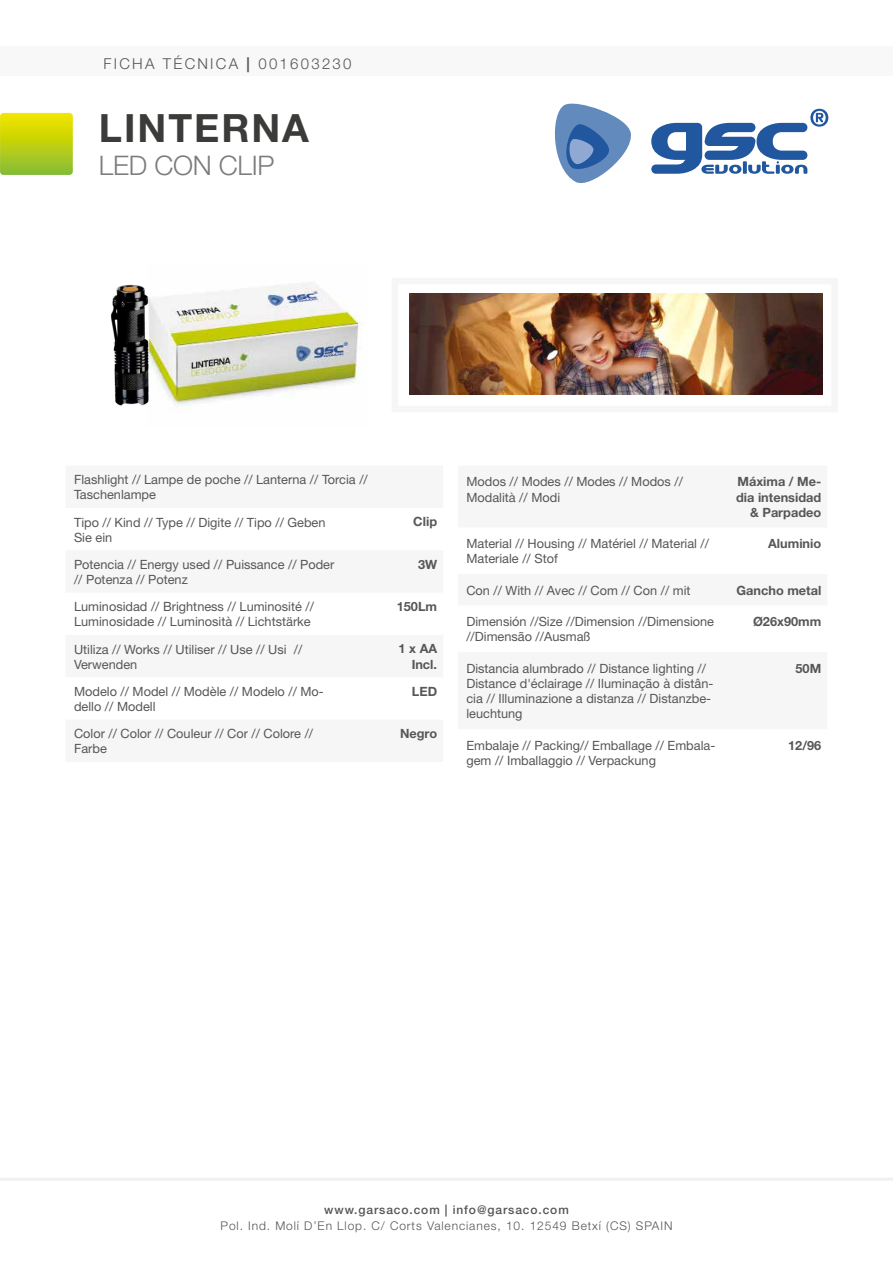
<style>
.page{position:relative;width:893px;height:1263px;background:#fff}
.page>*{position:absolute;margin:0;border:0;box-sizing:border-box;transform-origin:0 0}
.t1{font:700 39px "Helvetica Neue";letter-spacing:.05em;color:#3b3b3a}
.t2{font:300 27px "Helvetica Neue";letter-spacing:-.01em;color:#7c7c7b}
.t3{font:300 15px "Helvetica Neue";letter-spacing:.15em;color:#565555}
.t4{font:12.75px/15.3px "Helvetica Neue";color:#575756}
.t5{font:700 12.75px/15.3px "Helvetica Neue";color:#575756;text-align:right}
.t6{font:300 12px "Helvetica Neue";letter-spacing:.075em;color:#565555}
.t7{font:500 12px "Helvetica Neue";letter-spacing:.075em;color:#565555}
.s1{font-weight:700}
</style>
<div class="page">
<svg style="left:651px;top:109px;width:177px;height:65px"></svg>
<svg style="left:554px;top:103px;width:77px;height:81px"></svg>
<hr style="left:0;top:1178px;width:893px;height:3px;background:#f0f0f0">
<div style="left:0;top:47px;width:893px;height:29px;background:#f8f8f8"></div>
<svg style="left:0;top:113px;width:73px;height:62px;background:#bed114"></svg>
<img style="left:182px;top:283px;width:181px;height:126px">
<img style="left:409px;top:293px;width:413px;height:101px">
<img style="left:110px;top:284px;width:72px;height:125px">
<p class="t3" style="left:104px;top:54px;width:249px">FICHA TÉCNICA <span class="s1">|</span> 001603230</p>
<h1 class="t1" style="left:99px;top:104px;width:212px">LINTERNA</h1>
<h2 class="t2" style="left:99px;top:149px;width:177px">LED CON CLIP</h2>
<p class="t4" style="left:74px;top:472px;width:295px">Flashlight // Lampe de poche // Lanterna // Torcia //<br>Taschenlampe</p>
<p class="t4" style="left:74px;top:514px;width:253px">Tipo // Kind // Type // Digite // Tipo // Geben<br>Sie ein</p>
<p class="t5" style="left:413px;top:514px;width:25px">Clip</p>
<p class="t4" style="left:74px;top:556px;width:262px">Potencia // Energy used // Puissance // Poder // Potenza // Potenz</p>
<p class="t5" style="left:418px;top:556px;width:21px">3W</p>
<p class="t4" style="left:74px;top:599px;width:241px">Luminosidad // Brightness // Luminosité //<br>Luminosidade // Luminosità // Lichtstärke</p>
<p class="t5" style="left:397px;top:599px;width:42px">150Lm</p>
<p class="t4" style="left:74px;top:641px;width:230px">Utiliza // Works // Utiliser // Use // Usi //<br>Verwenden</p>
<p class="t5" style="left:399px;top:641px;width:40px">1 x AA<br>Incl.</p>
<p class="t4" style="left:74px;top:683px;width:251px">Modelo // Model // Modèle // Modelo // Mo&shy;dello // Modell</p>
<p class="t5" style="left:412px;top:683px;width:27px">LED</p>
<p class="t4" style="left:74px;top:726px;width:241px">Color // Color // Couleur // Cor // Colore //<br>Farbe</p>
<p class="t5" style="left:400px;top:726px;width:39px">Negro</p>
<p class="t4" style="left:466px;top:474px;width:218px">Modos // Modes // Modes // Modos //<br>Modalità // Modi</p>
<p class="t5" style="left:736px;top:474px;width:87px">Máxima / Me&shy;dia intensidad &amp; Parpadeo</p>
<p class="t4" style="left:466px;top:536px;width:244px">Material // Housing // Matériel // Material //<br>Materiale // Stof</p>
<p class="t5" style="left:768px;top:536px;width:55px">Aluminio</p>
<p class="t4" style="left:466px;top:582px;width:226px">Con // With // Avec // Com // Con // mit</p>
<p class="t5" style="left:736px;top:582px;width:86px">Gancho metal</p>
<p class="t4" style="left:466px;top:614px;width:249px">Dimensión //Size //Dimension //Dimensione //Dimensão //Ausmaß</p>
<p class="t5" style="left:753px;top:613px;width:70px">Ø26x90mm</p>
<p class="t4" style="left:466px;top:660px;width:249px">Distancia alumbrado // Distance lighting // Distance d'éclairage // Iluminação à distân&shy;cia // Illuminazione a distanza // Distanzbe&shy;leuchtung</p>
<p class="t5" style="left:795px;top:660px;width:27px">50M</p>
<p class="t4" style="left:466px;top:737px;width:250px">Embalaje // Packing// Emballage // Embala&shy;gem // Imballaggio // Verpackung</p>
<p class="t5" style="left:788px;top:737px;width:35px">12/96</p>
<p class="t7" style="left:324px;top:1202px;width:246px">www.garsaco.com | info@garsaco.com</p>
<p class="t6" style="left:221px;top:1219px;width:453px">Pol. Ind. Molí D’En Llop. C/ Corts Valencianes, 10. 12549 Betxí (CS) SPAIN</p>
</div>
